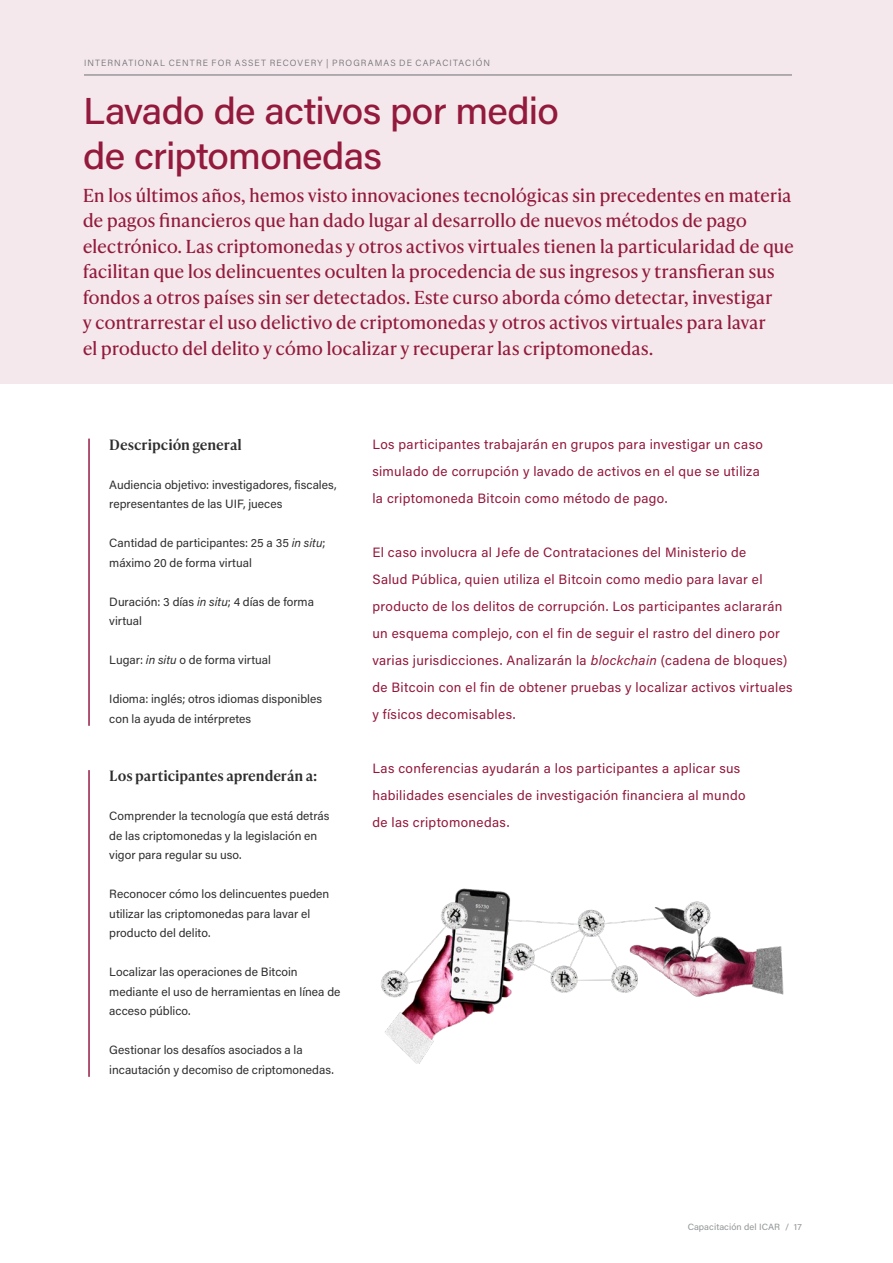
<style>
.page{position:relative;width:893px;height:1263px;background:#fff}
.page>*{position:absolute;margin:0;border:0;box-sizing:border-box;transform-origin:0 0}
.t1{font:500 37.5px/45px "Acumin Pro";letter-spacing:-.02em;color:#931a3c}
.t2{font:18px/25.5px "Ivy Presto Text";letter-spacing:-.02em;color:#931a3c}
.t3{font:600 14.25px "Ivy Presto Text";letter-spacing:-.005em;color:#2e2e2f}
.t4{font:13.5px/27px "Acumin Pro";letter-spacing:.025em;color:#93173b}
.t5{font:12px/19.5px "Acumin Pro";color:#2e2e2f}
.t6{font:300 9px "Acumin Pro";letter-spacing:.125em;color:#6d6e71}
.t7{font:9px "Acumin Pro";letter-spacing:.005em;color:#939598}
.s1{font-style:italic}
</style>
<div class="page">
<div style="left:0;top:0;width:893px;height:384px;background:#f4e8ec"></div>
<hr style="left:88px;top:439px;width:2px;height:287px;background:#981b45">
<hr style="left:88px;top:770px;width:2px;height:307px;background:#981b45">
<img style="left:381px;top:888px;width:403px;height:175px">
<hr style="left:84px;top:75px;width:708px;height:1px;background:#6d6e71">
<p class="t6" style="left:84px;top:57px;width:408px">INTERNATIONAL CENTRE FOR ASSET RECOVERY | PROGRAMAS DE CAPACITACIÓN</p>
<h1 class="t1" style="left:83px;top:86px;width:477px">Lavado de activos por medio de criptomonedas</h1>
<p class="t2" style="left:83px;top:181px;width:713px">En los últimos años, hemos visto innovaciones tecnológicas sin precedentes en materia de pagos financieros que han dado lugar al desarrollo de nuevos métodos de pago electrónico. Las criptomonedas y otros activos virtuales tienen la particularidad de que facilitan que los delincuentes oculten la procedencia de sus ingresos y transfieran sus fondos a otros países sin ser detectados. Este curso aborda cómo detectar, investigar<br>y contrarrestar el uso delictivo de criptomonedas y otros activos virtuales para lavar<br>el producto del delito y cómo localizar y recuperar las criptomonedas.</p>
<p class="t3" style="left:109px;top:434px;width:134px">Descripción general</p>
<p class="t5" style="left:109px;top:474px;width:229px">Audiencia objetivo: investigadores, fiscales, representantes de las UIF, jueces</p>
<p class="t5" style="left:109px;top:533px;width:218px">Cantidad de participantes: 25 a 35 <span class="s1">in situ</span>; máximo 20 de forma virtual</p>
<p class="t5" style="left:109px;top:591px;width:206px">Duración: 3 días <span class="s1">in situ</span>; 4 días de forma virtual</p>
<p class="t5" style="left:109px;top:650px;width:163px">Lugar: <span class="s1">in situ</span> o de forma virtual</p>
<p class="t5" style="left:109px;top:689px;width:214px">Idioma: inglés; otros idiomas disponibles con la ayuda de intérpretes</p>
<p class="t3" style="left:109px;top:765px;width:210px">Los participantes aprenderán a:</p>
<p class="t5" style="left:109px;top:806px;width:222px">Comprender la tecnología que está detrás de las criptomonedas y la legislación en vigor para regular su uso.</p>
<p class="t5" style="left:109px;top:884px;width:222px">Reconocer cómo los delincuentes pueden utilizar las criptomonedas para lavar el producto del delito.</p>
<p class="t5" style="left:109px;top:962px;width:233px">Localizar las operaciones de Bitcoin mediante el uso de herramientas en línea de acceso público.</p>
<p class="t5" style="left:109px;top:1040px;width:226px">Gestionar los desafíos asociados a la incautación y decomiso de criptomonedas.</p>
<p class="t4" style="left:372px;top:430px;width:392px">Los participantes trabajarán en grupos para investigar un caso simulado de corrupción y lavado de activos en el que se utiliza la criptomoneda Bitcoin como método de pago.</p>
<p class="t4" style="left:372px;top:538px;width:422px">El caso involucra al Jefe de Contrataciones del Ministerio de<br>Salud Pública, quien utiliza el Bitcoin como medio para lavar el producto de los delitos de corrupción. Los participantes aclararán un esquema complejo, con el fin de seguir el rastro del dinero por varias jurisdicciones. Analizarán la <span class="s1">blockchain</span> (cadena de bloques) de Bitcoin con el fin de obtener pruebas y localizar activos virtuales y físicos decomisables.</p>
<p class="t4" style="left:372px;top:754px;width:375px">Las conferencias ayudarán a los participantes a aplicar sus habilidades esenciales de investigación financiera al mundo de las criptomonedas.</p>
<p class="t7" style="left:688px;top:1220px;width:116px">Capacitación del ICAR / 17</p>
</div>
